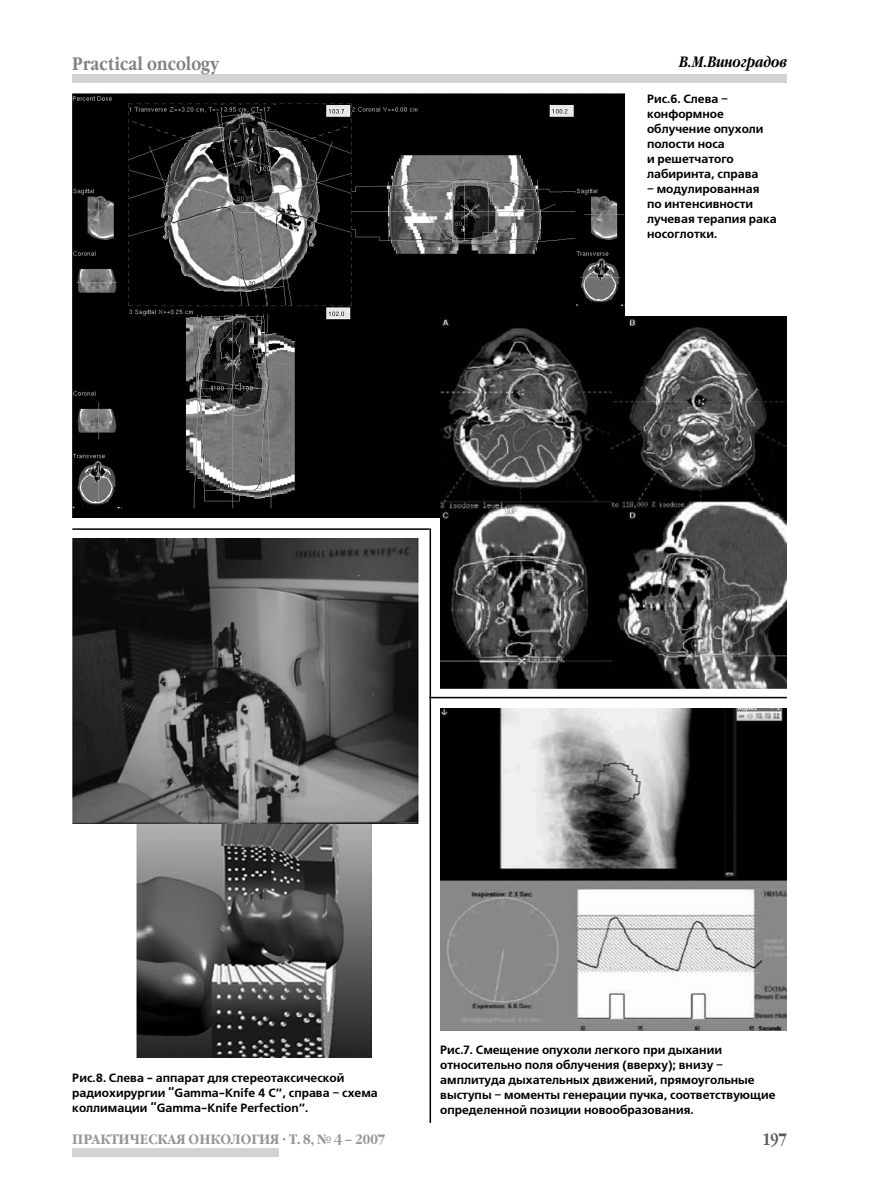
<style>
.page{position:relative;width:872px;height:1191px;background:#fff}
.page>*{position:absolute;margin:0;border:0;box-sizing:border-box;transform-origin:0 0}
.t1{font:700 18px "Garamond Narrow C";color:#808285}
.t2{font:700 16.5px "Garamond Narrow C";color:#58595b}
.t3{font:italic 700 15px "Garamond Narrow C";color:#000}
.t4{font:700 13.5px "Garamond C";color:#939598;scale:.9 1}
.t5{font:700 12px/15px "Free Set C";color:#000}
</style>
<div class="page">
<div style="left:72px;top:74px;width:715px;height:9px;background:#d1d3d4"></div>
<div style="left:72px;top:1147px;width:206px;height:9px;background:#d1d3d4"></div>
<img style="left:440px;top:709px;width:347px;height:321px">
<img style="left:72px;top:94px;width:552px;height:424px">
<img style="left:136px;top:823px;width:235px;height:235px">
<img style="left:72px;top:538px;width:347px;height:285px">
<img style="left:440px;top:317px;width:347px;height:371px">
<hr style="left:72px;top:528px;width:357px;height:2px;background:#000">
<hr style="left:429px;top:528px;width:2px;height:595px;background:#000">
<hr style="left:429px;top:697px;width:358px;height:1px;background:#000">
<h1 class="t1" style="left:72px;top:53px;width:148px">Practical oncology</h1>
<p class="t3" style="left:679px;top:54px;width:109px">В.М.Виноградов</p>
<p class="t5" style="left:647px;top:91px;width:118px">Рис.6. Слева – конформное облучение опухоли полости носа<br>и решетчатого лабиринта, справа</p>
<p class="t5" style="left:647px;top:181px;width:131px">– модулированная по интенсивности лучевая терапия рака носоглотки.</p>
<p class="t5" style="left:72px;top:1070px;width:307px">Рис.8. Слева - аппарат для стереотаксической радиохирургии “Gamma-Knife 4 C”, справа – схема коллимации “Gamma-Knife Perfection”.</p>
<p class="t5" style="left:440px;top:1042px;width:337px">Рис.7. Смещение опухоли легкого при дыхании относительно поля облучения (вверху); внизу – амплитуда дыхательных движений, прямоугольные выступы – моменты генерации пучка, соответствующие определенной позиции новообразования.</p>
<p class="t4" style="left:72px;top:1131px;width:349px">ПРАКТИЧЕСКАЯ ОНКОЛОГИЯ · Т. 8, № 4 – 2007</p>
<h2 class="t2" style="left:762px;top:1130px;width:26px">197</h2>
</div>
